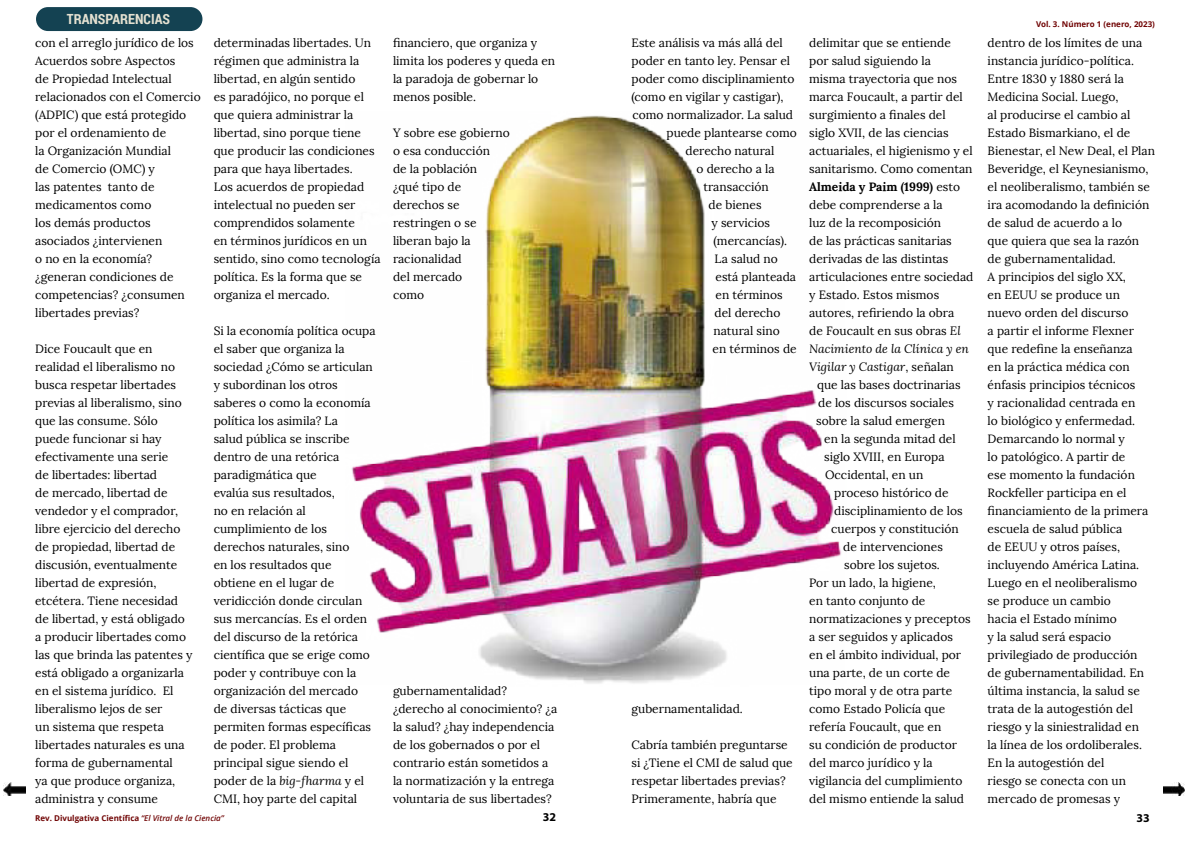
<style>
.page{position:relative;width:1191px;height:842px;background:#fff}
.page>*{position:absolute;margin:0;border:0;box-sizing:border-box;transform-origin:0 0}
.t1{font:700 14px "Roboto Condensed";color:#e5e1d1}
.t2{font:12px/18px "Lora";color:#000}
.t3{font:700 12px "Myriad Pro";color:#000}
.t4{font:700 8px "Open Sans";color:#700404}
.s1{font-style:italic}
.s2{font-weight:700}
.s3{font-weight:600;font-style:italic}
</style>
<div class="page">
<img style="left:1163px;top:782px;width:21px;height:14px">
<div style="left:37px;top:8px;width:164px;height:22px;background:#144252;border-radius:11px"></div>
<div style="left:36px;top:7px;width:166px;height:24px;border:2px solid #144252;border-radius:11px"></div>
<img style="left:351px;top:115px;width:491px;height:569px">
<img style="left:4px;top:782px;width:21px;height:14px">
<p class="t1" style="left:67px;top:11px;width:105px">TRANSPARENCIAS</p>
<p class="t2" style="left:35px;top:35px;width:167px">con el arreglo jurídico de los<br>Acuerdos sobre Aspectos<br>de Propiedad Intelectual relacionados con el Comercio (ADPIC) que está protegido por el ordenamiento de<br>la Organización Mundial<br>de Comercio (OMC) y<br>las patentes tanto de medicamentos como<br>los demás productos asociados ¿intervienen<br>o no en la economía? ¿generan condiciones de competencias? ¿consumen libertades previas?</p>
<p class="t2" style="left:35px;top:341px;width:159px">Dice Foucault que en realidad el liberalismo no busca respetar libertades previas al liberalismo, sino que las consume. Sólo puede funcionar si hay efectivamente una serie<br>de libertades: libertad<br>de mercado, libertad de vendedor y el comprador, libre ejercicio del derecho de propiedad, libertad de discusión, eventualmente libertad de expresión, etcétera. Tiene necesidad de libertad, y está obligado a producir libertades como las que brinda las patentes y está obligado a organizarla en el sistema jurídico. El liberalismo lejos de ser<br>un sistema que respeta libertades naturales es una forma de gubernamental<br>ya que produce organiza, administra y consume</p>
<p class="t2" style="left:214px;top:35px;width:168px">determinadas libertades. Un régimen que administra la libertad, en algún sentido<br>es paradójico, no porque el que quiera administrar la libertad, sino porque tiene que producir las condiciones para que haya libertades.<br>Los acuerdos de propiedad intelectual no pueden ser comprendidos solamente<br>en términos jurídicos en un sentido, sino como tecnología política. Es la forma que se organiza el mercado.</p>
<p class="t2" style="left:214px;top:323px;width:163px">Si la economía política ocupa el saber que organiza la sociedad ¿Cómo se articulan y subordinan los otros saberes o como la economía política los asimila? La<br>salud pública se inscribe dentro de una retórica paradigmática que<br>evalúa sus resultados,<br>no en relación al cumplimiento de los derechos naturales, sino<br>en los resultados que obtiene en el lugar de veridicción donde circulan sus mercancías. Es el orden del discurso de la retórica científica que se erige como poder y contribuye con la organización del mercado<br>de diversas tácticas que permiten formas específicas de poder. El problema principal sigue siendo el poder de la <span class="s1">big-fharma</span> y el<br>CMI, hoy parte del capital</p>
<p class="t2" style="left:393px;top:34px;width:164px">financiero, que organiza y limita los poderes y queda en la paradoja de gobernar lo menos posible.</p>
<p class="t2" style="left:393px;top:125px;width:118px">Y sobre ese gobierno o esa conducción<br>de la población<br>¿qué tipo de derechos se restringen o se liberan bajo la racionalidad<br>del mercado<br>como</p>
<p class="t2" style="left:393px;top:683px;width:166px">gubernamentalidad? ¿derecho al conocimiento? ¿a la salud? ¿hay independencia de los gobernados o por el contrario están sometidos a la normatización y la entrega voluntaria de sus libertades?</p>
<p class="t2" style="left:631px;top:35px;width:153px">Este análisis va más allá del</p>
<p class="t2" style="left:631px;top:53px;width:160px">poder en tanto ley. Pensar el</p>
<p class="t2" style="left:631px;top:71px;width:165px">poder como disciplinamiento</p>
<p class="t2" style="left:631px;top:89px;width:153px">(como en vigilar y castigar),</p>
<p class="t2" style="left:632px;top:107px;width:162px">como normalizador. La salud</p>
<p class="t2" style="left:666px;top:125px;width:132px">puede plantearse como</p>
<p class="t2" style="left:685px;top:143px;width:90px">derecho natural</p>
<p class="t2" style="left:696px;top:161px;width:79px">o derecho a la</p>
<p class="t2" style="left:703px;top:179px;width:67px">transacción</p>
<p class="t2" style="left:708px;top:197px;width:55px">de bienes</p>
<p class="t2" style="left:711px;top:215px;width:60px">y servicios</p>
<p class="t2" style="left:713px;top:233px;width:75px">(mercancías).</p>
<p class="t2" style="left:714px;top:251px;width:65px">La salud no</p>
<p class="t2" style="left:715px;top:269px;width:82px">está planteada</p>
<p class="t2" style="left:715px;top:287px;width:69px">en términos</p>
<p class="t2" style="left:714px;top:305px;width:67px">del derecho</p>
<p class="t2" style="left:713px;top:323px;width:68px">natural sino</p>
<p class="t2" style="left:712px;top:341px;width:86px">en términos de</p>
<p class="t2" style="left:631px;top:701px;width:113px">gubernamentalidad.</p>
<p class="t2" style="left:631px;top:737px;width:163px">Cabría también preguntarse si ¿Tiene el CMI de salud que respetar libertades previas?<br>Primeramente, habría que</p>
<p class="t2" style="left:809px;top:35px;width:166px">delimitar que se entiende<br>por salud siguiendo la<br>misma trayectoria que nos marca Foucault, a partir del surgimiento a finales del siglo XVII, de las ciencias actuariales, el higienismo y el sanitarismo. Como comentan<br><span class="s2">Almeida y Paim (1999)</span> esto debe comprenderse a la<br>luz de la recomposición<br>de las prácticas sanitarias derivadas de las distintas articulaciones entre sociedad y Estado. Estos mismos autores, refiriendo la obra<br>de Foucault en sus obras <span class="s1">El<br>Nacimiento de la Clínica y en<br>Vigilar y Castigar</span>, señalan</p>
<p class="t2" style="left:816px;top:377px;width:146px">que las bases doctrinarias de los discursos sociales sobre la salud emergen</p>
<p class="t2" style="left:824px;top:431px;width:133px">en la segunda mitad del siglo XVIII, en Europa<br>Occidental, en un</p>
<p class="t2" style="left:834px;top:485px;width:116px">proceso histórico de</p>
<p class="t2" style="left:834px;top:503px;width:130px">disciplinamiento de los</p>
<p class="t2" style="left:831px;top:521px;width:129px">cuerpos y constitución</p>
<p class="t2" style="left:843px;top:539px;width:101px">de intervenciones</p>
<p class="t2" style="left:844px;top:557px;width:97px">sobre los sujetos.</p>
<p class="t2" style="left:809px;top:575px;width:128px">Por un lado, la higiene,</p>
<p class="t2" style="left:809px;top:593px;width:118px">en tanto conjunto de</p>
<p class="t2" style="left:809px;top:611px;width:163px">normatizaciones y preceptos</p>
<p class="t2" style="left:809px;top:629px;width:145px">a ser seguidos y aplicados</p>
<p class="t2" style="left:809px;top:647px;width:153px">en el ámbito individual, por</p>
<p class="t2" style="left:809px;top:665px;width:142px">una parte, de un corte de</p>
<p class="t2" style="left:809px;top:683px;width:145px">tipo moral y de otra parte</p>
<p class="t2" style="left:809px;top:701px;width:137px">como Estado Policía que</p>
<p class="t2" style="left:809px;top:719px;width:134px">refería Foucault, que en</p>
<p class="t2" style="left:809px;top:737px;width:149px">su condición de productor</p>
<p class="t2" style="left:809px;top:755px;width:125px">del marco jurídico y la</p>
<p class="t2" style="left:809px;top:773px;width:155px">vigilancia del cumplimiento</p>
<p class="t2" style="left:809px;top:791px;width:156px">del mismo entiende la salud</p>
<p class="t4" style="left:1036px;top:21px;width:120px">Vol. 3. Número 1 (enero, 2023)</p>
<p class="t2" style="left:987px;top:35px;width:169px">dentro de los límites de una instancia jurídico-política.<br>Entre 1830 y 1880 será la<br>Medicina Social. Luego,<br>al producirse el cambio al<br>Estado Bismarkiano, el de<br>Bienestar, el New Deal, el Plan<br>Beveridge, el Keynesianismo, el neoliberalismo, también se ira acomodando la definición de salud de acuerdo a lo<br>que quiera que sea la razón de gubernamentalidad.<br>A principios del siglo XX,<br>en EEUU se produce un nuevo orden del discurso<br>a partir el informe Flexner que redefine la enseñanza<br>en la práctica médica con énfasis principios técnicos<br>y racionalidad centrada en<br>lo biológico y enfermedad.<br>Demarcando lo normal y<br>lo patológico. A partir de<br>ese momento la fundación<br>Rockfeller participa en el financiamiento de la primera escuela de salud pública<br>de EEUU y otros países, incluyendo América Latina.<br>Luego en el neoliberalismo<br>se produce un cambio<br>hacia el Estado mínimo<br>y la salud será espacio privilegiado de producción<br>de gubernamentabilidad. En última instancia, la salud se trata de la autogestión del riesgo y la siniestralidad en<br>la línea de los ordoliberales.<br>En la autogestión del<br>riesgo se conecta con un mercado de promesas y</p>
<p class="t4" style="left:35px;top:812px;width:190px">Rev. Divulgativa Científica <span class="s3">“El Vitral de la Ciencia”</span></p>
<p class="t3" style="left:543px;top:810px;width:15px">32</p>
<p class="t3" style="left:1136px;top:811px;width:15px">33</p>
</div>
